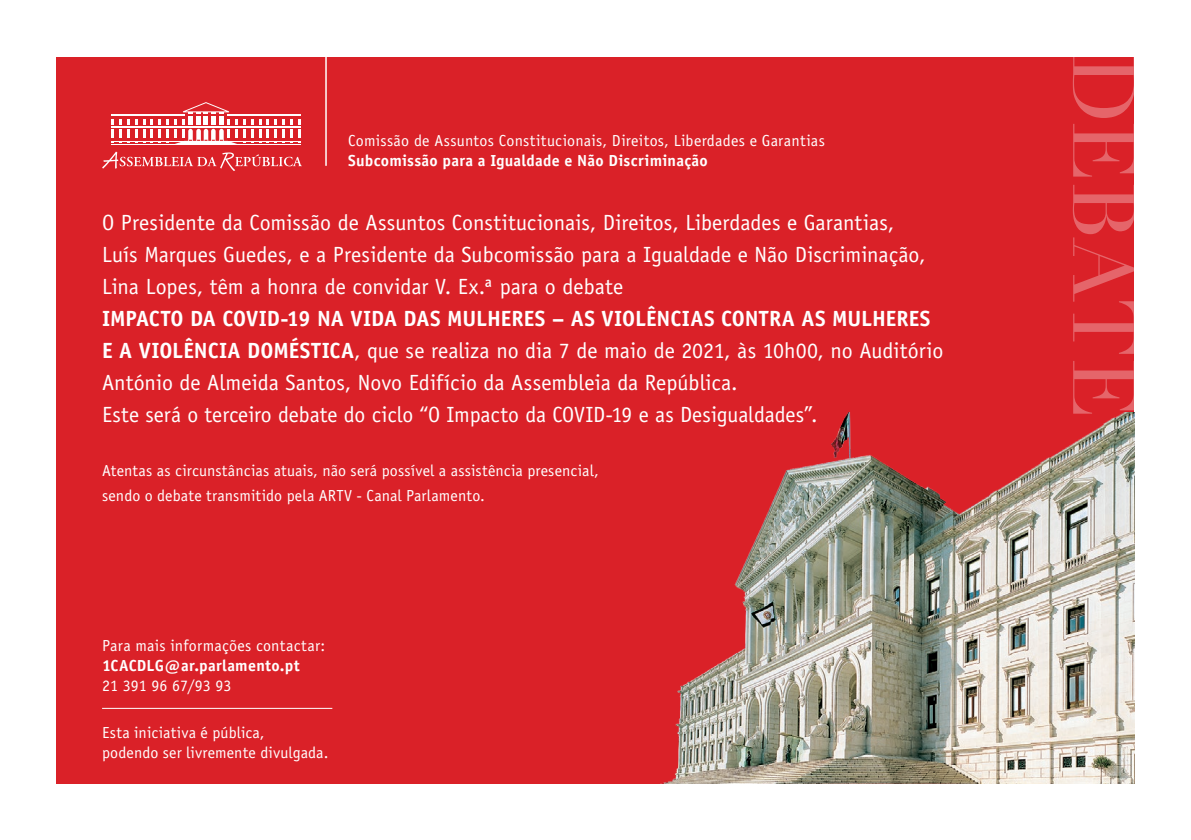
<style>
.page{position:relative;width:1191px;height:840px;background:#fff}
.page>*{position:absolute;margin:0;border:0;box-sizing:border-box;transform-origin:0 0}
.t1{font:22px/32px "Officina Sans";color:#fff}
.t2{font:16px/20px "Officina Sans";letter-spacing:.01em;color:#fff}
.t3{font:700 16px "Officina Sans";letter-spacing:.015em;color:#fff}
.s1{font-weight:700}
</style>
<div class="page">
<div style="left:57px;top:57px;width:1077px;height:725px;background:#da2128"></div>
<img style="left:647px;top:412px;width:487px;height:371px">
<svg style="left:102px;top:151px;width:200px;height:20px"></svg>
<svg style="left:111px;top:102px;width:190px;height:43px"></svg>
<hr style="left:111px;top:114px;width:74px;height:1px;background:#fff">
<hr style="left:227px;top:114px;width:74px;height:1px;background:#fff">
<hr style="left:325px;top:43px;width:2px;height:123px;background:#fff">
<hr style="left:102px;top:707px;width:230px;height:1px;background:#fff">
<svg style="left:1072px;top:57px;width:63px;height:356px"></svg>
<p class="t2" style="left:348px;top:130px;width:478px">Comissão de Assuntos Constitucionais, Direitos, Liberdades e Garantias</p>
<p class="t3" style="left:348px;top:150px;width:361px">Subcomissão para a Igualdade e Não Discriminação</p>
<p class="t1" style="left:102px;top:206px;width:843px">O Presidente da Comissão de Assuntos Constitucionais, Direitos, Liberdades e Garantias,<br>Luís Marques Guedes, e a Presidente da Subcomissão para a Igualdade e Não Discriminação, Lina Lopes, têm a honra de convidar V. Ex.ª para o debate<br><span class="s1">IMPACTO DA COVID-19 NA VIDA DAS MULHERES – AS VIOLÊNCIAS CONTRA AS MULHERES E A VIOLÊNCIA DOMÉSTICA</span>, que se realiza no dia 7 de maio de 2021, às 10h00, no Auditório António de Almeida Santos, Novo Edifício da Assembleia da República.</p>
<p class="t1" style="left:102px;top:398px;width:717px">Este será o terceiro debate do ciclo “O Impacto da COVID-19 e as Desigualdades”.</p>
<p class="t2" style="left:102px;top:459px;width:498px;line-height:24px">Atentas as circunstâncias atuais, não será possível a assistência presencial, sendo o debate transmitido pela ARTV - Canal Parlamento.</p>
<p class="t2" style="left:102px;top:635px;width:225px">Para mais informações contactar:</p>
<p class="t3" style="left:102px;top:655px;width:199px">1CACDLG@ar.parlamento.pt</p>
<p class="t2" style="left:102px;top:675px;width:131px">21 391 96 67/93 93</p>
<p class="t2" style="left:102px;top:722px;width:228px">Esta iniciativa é pública,<br>podendo ser livremente divulgada.</p>
</div>
